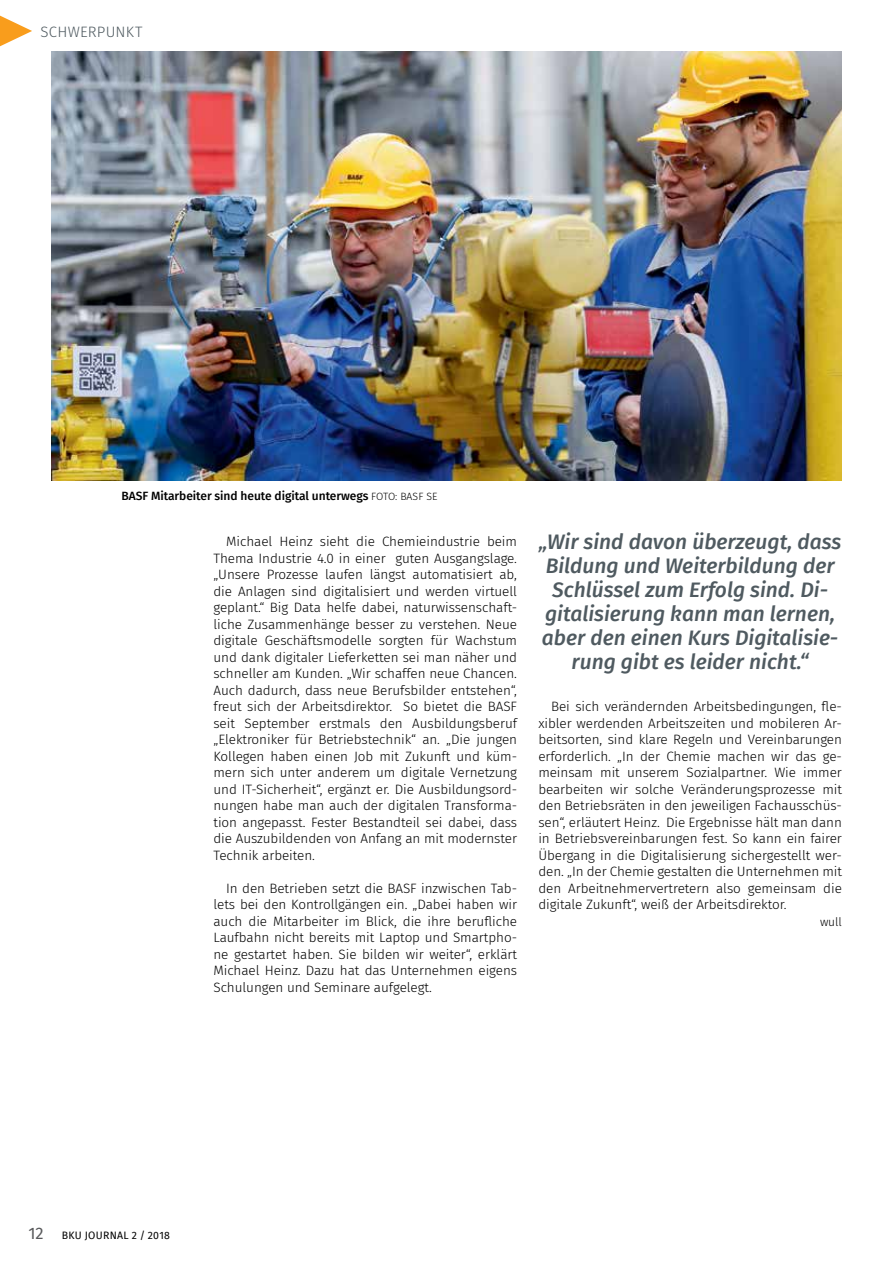
<style>
.page{position:relative;width:893px;height:1263px;background:#fff}
.page>*{position:absolute;margin:0;border:0;box-sizing:border-box;transform-origin:0 0}
.t1{font:italic 500 21px/24px "Fira Sans";color:#4f5a60;text-align:center}
.t2{font:300 15px "Fira Sans";letter-spacing:.015em;color:#4f5a60}
.t3{font:300 13.5px/16.5px "Fira Sans";letter-spacing:-.005em;color:#000;text-align:justify}
.t4{font:500 12px "Fira Sans";letter-spacing:-.005em;color:#000}
.t5{font:300 12px "Fira Sans";color:#000}
.t6{font:10.5px "Fira Sans";letter-spacing:.03em;color:#000}
.s1{font-weight:300;font-size:10.5px}
.s2{font-size:16.5px;color:#58595b}
</style>
<div class="page">
<svg style="left:0;top:16px;width:32px;height:30px"></svg>
<img style="left:51px;top:51px;width:791px;height:429px">
<p class="t2" style="left:40px;top:21px;width:103px">SCHWERPUNKT</p>
<p class="t4" style="left:122px;top:486px;width:317px">BASF Mitarbeiter sind heute digital unterwegs <span class="s1">FOTO: BASF SE</span></p>
<p class="t3" style="left:213px;top:533px;width:305px;text-indent:13px">Michael Heinz sieht die Chemieindustrie beim Thema Industrie 4.0 in einer guten Ausgangslage. „Unsere Prozesse laufen längst automatisiert ab, die Anlagen sind digitalisiert und werden virtuell geplant.“ Big Data helfe dabei, naturwissenschaft&shy;liche Zusammenhänge besser zu verstehen. Neue digitale Geschäftsmodelle sorgten fü r Wachstum und dank digitaler Lieferketten sei man näher und schneller am Kunden. „Wir schaffen neue Chancen.<br>Auch dadurch, dass neue Berufsbilder entstehen“, freut sich der Arbeitsdirektor. So bietet die BASF seit September erstmals den Ausbildungsberuf „Elektroniker fü r Betriebstechnik“ an. „Die jungen Kollegen haben einen Job mit Zukunft und kü m&shy;mern sich unter anderem um digitale Vernetzung und IT-Sicherheit“, ergänzt er. Die Ausbildungsord&shy;nungen habe man auch der digitalen Transforma&shy;tion angepasst. Fester Bestandteil sei dabei, dass die Auszubildenden von Anfang an mit modernster Technik arbeiten.</p>
<p class="t3" style="left:213px;top:879px;width:305px;text-indent:13px">In den Betrieben setzt die BASF inzwischen Tab&shy;lets bei den Kontrollgängen ein. „Dabei haben wir auch die Mitarbeiter im Blick, die ihre berufliche Laufbahn nicht bereits mit Laptop und Smartpho&shy;ne gestartet haben. Sie bilden wir weiter“, erklärt Michael Heinz. Dazu hat das Unternehmen eigens Schulungen und Seminare aufgelegt.</p>
<h1 class="t1" style="left:539px;top:529px;width:304px">„Wir sind davon überzeugt, dass<br>Bildung und Weiterbildung der<br>Schlüssel zum Erfolg sind. Di&shy;gitalisierung kann man lernen, aber den einen Kurs Digitalisie&shy;rung gibt es leider nicht.“</h1>
<p class="t3" style="left:538px;top:698px;width:305px;text-indent:13px">Bei sich verändernden Arbeitsbedingungen, fle&shy;xibler werdenden Arbeitszeiten und mobileren Ar&shy;beitsorten, sind klare Regeln und Vereinbarungen erforderlich. „In der Chemie machen wir das ge&shy;meinsam mit unserem Sozialpartner. Wie immer bearbeiten wir solche Veränderungsprozesse mit den Betriebsräten in den jeweiligen Fachausschüs&shy;sen“, erläutert Heinz. Die Ergebnisse hält man dann in Betriebsvereinbarungen fest. So kann ein fairer Übergang in die Digitalisierung sichergestellt wer&shy;den. „In der Chemie gestalten die Unternehmen mit den Arbeitnehmervertretern also gemeinsam die digitale Zukunft“, weiß der Arbeitsdirektor.</p>
<p class="t5" style="left:820px;top:913px;width:23px">wull</p>
<p class="t6" style="left:28px;top:1227px;width:143px"><span class="s2">12</span> BKU JOURNAL 2 / 2018</p>
</div>
